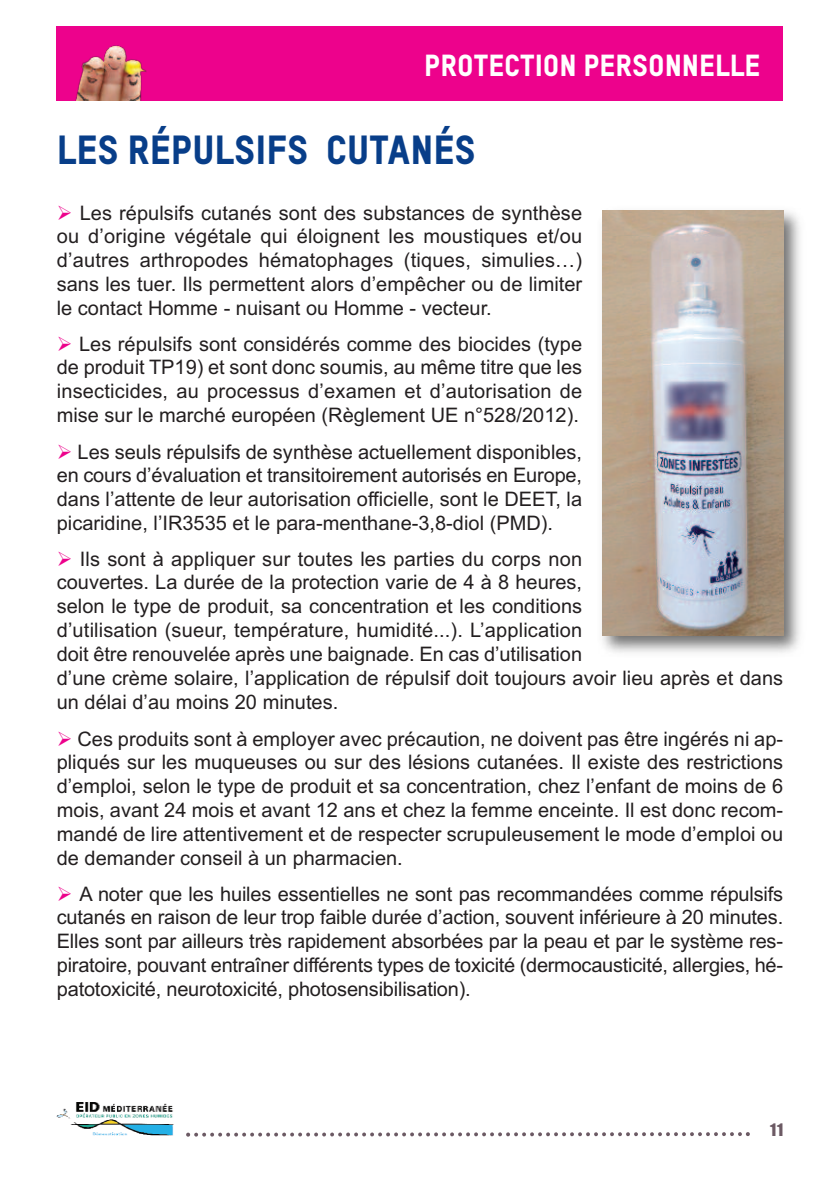
<style>
.page{position:relative;width:840px;height:1191px;background:#fff}
.page>*{position:absolute;margin:0;border:0;box-sizing:border-box;transform-origin:0 0}
.t1{font:40px "TSTARPRO Headline";color:#083e89}
.t2{font:30px "TSTARPRO Headline";color:#fff}
.t3{font:20px/23.8px "Arial";color:#231f20;text-align:justify}
.t4{font:16px "Impact";color:#6c5a64}
.s1{color:#ed028c}
</style>
<div class="page">
<svg style="left:186px;top:1132px;width:563px;height:4px"></svg>
<svg style="left:93px;top:1135px;width:80px;height:1px"></svg>
<img style="left:57px;top:1102px;width:117px;height:33px">
<img style="left:602px;top:210px;width:198px;height:443px">
<img style="left:602px;top:211px;width:180px;height:424px">
<div style="left:57px;top:26px;width:725px;height:75px;background:#ed028c"></div>
<img style="left:75px;top:45px;width:72px;height:56px">
<h2 class="t2" style="left:424px;top:54px;width:337px">PROTECTION PERSONNELLE</h2>
<h1 class="t1" style="left:57px;top:136px;width:420px">LES RÉPULSIFS CUTANÉS</h1>
<p class="t3" style="left:57px;top:201px;width:526px"><span class="s1">➢</span> Les répulsifs cutanés sont des substances de synthèse ou d’origine végétale qui éloignent les moustiques et/ou d’autres arthropodes hématophages (tiques, simulies…) sans les tuer. Ils permettent alors d’empêcher ou de limiter le contact Homme - nuisant ou Homme - vecteur.</p>
<p class="t3" style="left:57px;top:332px;width:526px"><span class="s1">➢</span> Les répulsifs sont considérés comme des biocides (type de produit TP19) et sont donc soumis, au même titre que les insecticides, au processus d’examen et d’autorisation de mise sur le marché européen (Règlement UE n°528/2012).</p>
<p class="t3" style="left:57px;top:440px;width:526px"><span class="s1">➢</span> Les seuls répulsifs de synthèse actuellement disponibles, en cours d’évaluation et transitoirement autorisés en Europe, dans l’attente de leur autorisation officielle, sont le DEET, la picaridine, l’IR3535 et le para-menthane-3,8-diol (PMD).</p>
<p class="t3" style="left:57px;top:547px;width:727px;text-align:left"><span class="s1">➢</span> Ils sont à appliquer sur toutes les parties du corps non<br>couvertes. La durée de la protection varie de 4 à 8 heures,<br>selon le type de produit, sa concentration et les conditions<br>d’utilisation (sueur, température, humidité...). L’application<br>doit être renouvelée après une baignade. En cas d’utilisation<br>d’une crème solaire, l’application de répulsif doit toujours avoir lieu après et dans un délai d’au moins 20 minutes.</p>
<p class="t3" style="left:57px;top:726px;width:727px"><span class="s1">➢</span> Ces produits sont à employer avec précaution, ne doivent pas être ingérés ni ap&shy;pliqués sur les muqueuses ou sur des lésions cutanées. Il existe des restrictions d’emploi, selon le type de produit et sa concentration, chez l’enfant de moins de 6 mois, avant 24 mois et avant 12 ans et chez la femme enceinte. Il est donc recom&shy;mandé de lire attentivement et de respecter scrupuleusement le mode d’emploi ou de demander conseil à un pharmacien.</p>
<p class="t3" style="left:57px;top:882px;width:727px"><span class="s1">➢</span> A noter que les huiles essentielles ne sont pas recommandées comme répulsifs cutanés en raison de leur trop faible durée d’action, souvent inférieure à 20 minutes.<br>Elles sont par ailleurs très rapidement absorbées par la peau et par le système res&shy;piratoire, pouvant entraîner différents types de toxicité (dermocausticité, allergies, hé&shy;patotoxicité, neurotoxicité, photosensibilisation).</p>
<p class="t4" style="left:769px;top:1120px;width:14px">11</p>
</div>
